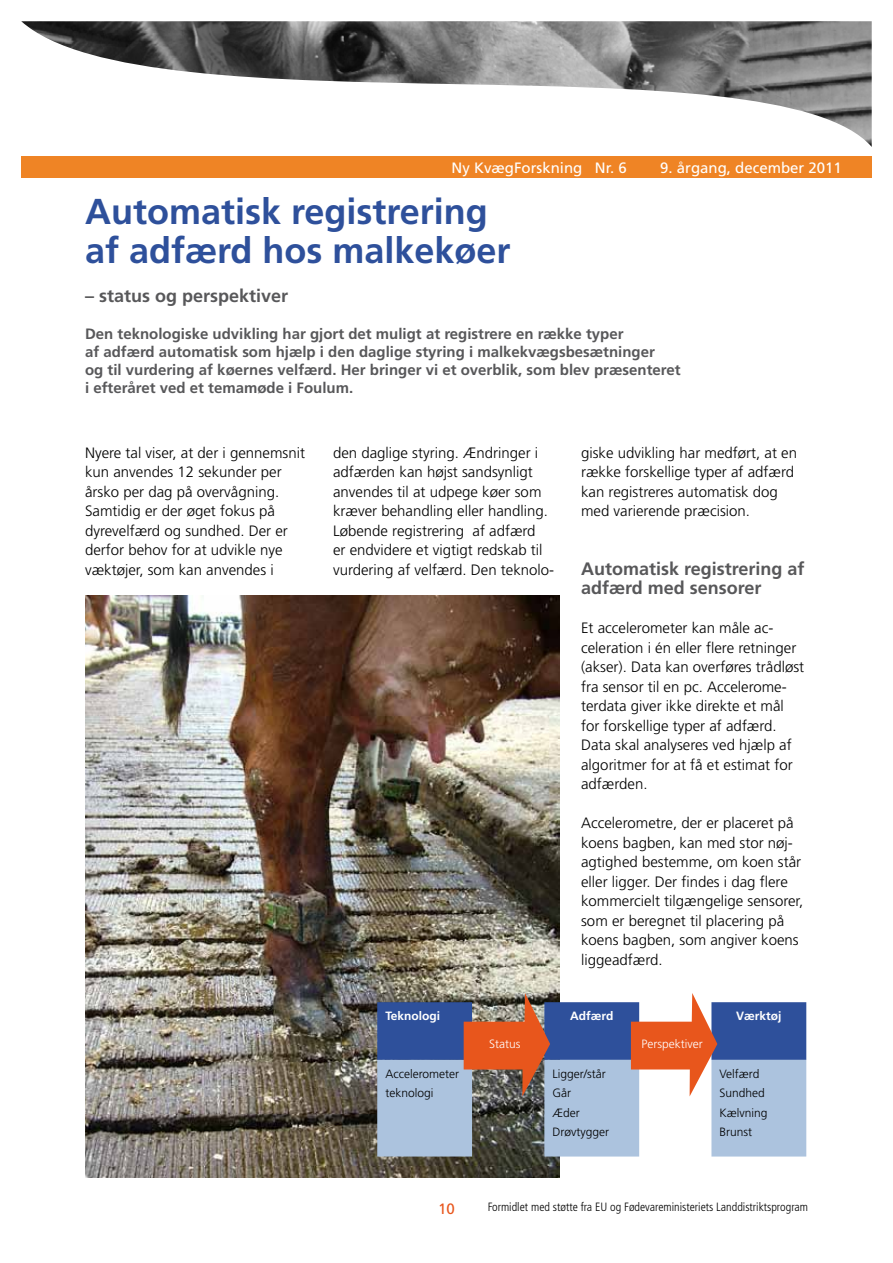
<style>
.page{position:relative;width:893px;height:1263px;background:#fff}
.page>*{position:absolute;margin:0;border:0;box-sizing:border-box;transform-origin:0 0}
.t1{font:700 36px/39px "Frutiger";color:#2e509b}
.t2{font:700 18px/19.5px "Frutiger";color:#58585a}
.t3{font:300 15px/19.5px "Frutiger";color:#000}
.t4{font:700 15px/18px "Frutiger";color:#58585a}
.t5{font:15px "Frutiger";color:#fff}
.t6{font:15px "Frutiger";color:#e8561c}
.t7{font:300 12px/19.5px "Frutiger";color:#000}
.t8{font:300 condensed 12px "Frutiger";color:#000}
.t9{font:700 12px "Frutiger";color:#fff}
.t10{font:300 12px "Frutiger";color:#fff}
</style>
<div class="page">
<img style="left:21px;top:21px;width:851px;height:126px">
<div style="left:21px;top:157px;width:851px;height:21px;background:#ef8425"></div>
<img style="left:85px;top:595px;width:475px;height:583px">
<svg style="left:377px;top:993px;width:429px;height:163px;background:#9897aa"></svg>
<p class="t5" style="left:451px;top:159px;width:177px">Ny KvægForskning Nr. 6</p>
<p class="t5" style="left:660px;top:159px;width:183px">9. årgang, december 2011</p>
<h1 class="t1" style="left:85px;top:191px;width:427px">Automatisk registrering af adfærd hos malkekøer</h1>
<p class="t2" style="left:85px;top:285px;width:205px">– status og perspektiver</p>
<p class="t4" style="left:85px;top:325px;width:597px">Den teknologiske udvikling har gjort det muligt at registrere en række typer<br>af adfærd automatisk som hjælp i den daglige styring i malkekvægsbesætninger<br>og til vurdering af køernes velfærd. Her bringer vi et overblik, som blev præsenteret i efteråret ved et temamøde i Foulum.</p>
<p class="t3" style="left:85px;top:443px;width:222px">Nyere tal viser, at der i gennemsnit kun anvendes 12 sekunder per årsko per dag på overvågning.<br>Samtidig er der øget fokus på dyrevelfærd og sundhed. Der er derfor behov for at udvikle nye væktøjer, som kan anvendes i</p>
<p class="t3" style="left:333px;top:443px;width:223px">den daglige styring. Ændringer i adfærden kan højst sandsynligt anvendes til at udpege køer som kræver behandling eller handling.<br>Løbende registrering af adfærd<br>er endvidere et vigtigt redskab til vurdering af velfærd. Den teknolo-</p>
<p class="t3" style="left:581px;top:443px;width:217px">giske udvikling har medført, at en række forskellige typer af adfærd kan registreres automatisk dog med varierende præcision.</p>
<p class="t2" style="left:581px;top:558px;width:225px">Automatisk registrering af adfærd med sensorer</p>
<p class="t3" style="left:581px;top:618px;width:225px">Et accelerometer kan måle ac&shy;celeration i én eller flere retninger (akser). Data kan overføres trådløst fra sensor til en pc. Accelerome&shy;terdata giver ikke direkte et mål for forskellige typer af adfærd.<br>Data skal analyseres ved hjælp af algoritmer for at få et estimat for adfærden.</p>
<p class="t3" style="left:581px;top:813px;width:224px">Accelerometre, der er placeret på koens bagben, kan med stor nøj&shy;agtighed bestemme, om koen står eller ligger. Der findes i dag flere kommercielt tilgængelige sensorer, som er beregnet til placering på koens bagben, som angiver koens liggeadfærd.</p>
<p class="t9" style="left:385px;top:1009px;width:56px">Teknologi</p>
<p class="t9" style="left:570px;top:1009px;width:45px">Adfærd</p>
<p class="t9" style="left:736px;top:1009px;width:47px">Værktøj</p>
<p class="t10" style="left:489px;top:1037px;width:33px">Status</p>
<p class="t10" style="left:641px;top:1037px;width:63px">Perspektiver</p>
<p class="t7" style="left:385px;top:1064px;width:75px">Accelerometer teknologi</p>
<p class="t7" style="left:552px;top:1064px;width:58px">Ligger/står<br>Går<br>Æder<br>Drøvtygger</p>
<p class="t7" style="left:720px;top:1064px;width:49px">Velfærd<br>Sundhed<br>Kælvning<br>Brunst</p>
<p class="t6" style="left:438px;top:1200px;width:18px">10</p>
<p class="t8" style="left:488px;top:1200px;width:322px">Formidlet med støtte fra EU og Fødevareministeriets Landdistriktsprogram</p>
</div>
